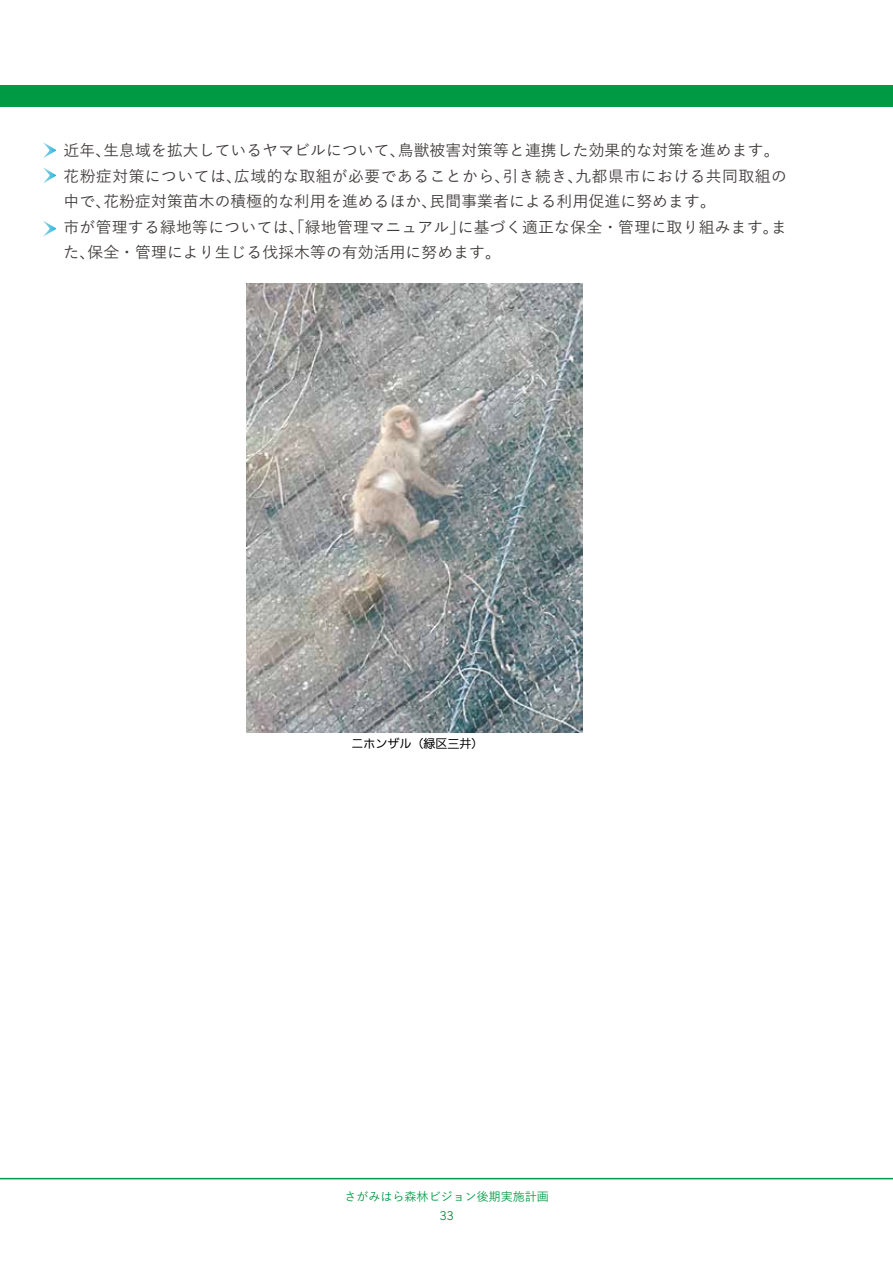
<style>
.page{position:relative;width:893px;height:1263px;background:#fff}
.page>*{position:absolute;margin:0;border:0;box-sizing:border-box;transform-origin:0 0}
.t1{font:500 15.75px/25.5px "Yu Go";letter-spacing:.01em;color:#3e3a39}
.t2{font:500 12px "Yu Go";color:#094}
.t3{font:100 12px "Iwa UD Go Hon Pro";color:#000}
.t4{font:12px "Kiyoshiro W4";color:#094}
</style>
<div class="page">
<svg style="left:43px;top:143px;width:13px;height:15px"></svg>
<svg style="left:43px;top:168px;width:13px;height:15px"></svg>
<svg style="left:43px;top:221px;width:13px;height:15px"></svg>
<img style="left:246px;top:284px;width:337px;height:448px">
<hr style="left:0;top:1178px;width:893px;height:1px;background:#094">
<div style="left:0;top:85px;width:893px;height:21px;background:#094"></div>
<p class="t1" style="left:64px;top:135px;width:725px">近年、生息域を拡大しているヤマビルについて、鳥獣被害対策等と連携した効果的な対策を進めます。花粉症対策については、広域的な取組が必要であることから、引き続き、九都県市における共同取組の中で、花粉症対策苗木の積極的な利用を進めるほか、民間事業者による利用促進に努めます。<br>市が管理する緑地等については、「緑地管理マニュアル」に基づく適正な保全・管理に取り組みます。また、保全・管理により生じる伐採木等の有効活用に努めます。</p>
<p class="t3" style="left:352px;top:736px;width:133px">ニホンザル（緑区三井）</p>
<p class="t2" style="left:345px;top:1185px;width:205px">さがみはら森林ビジョン後期実施計画</p>
<p class="t4" style="left:440px;top:1209px;width:15px">33</p>
</div>
